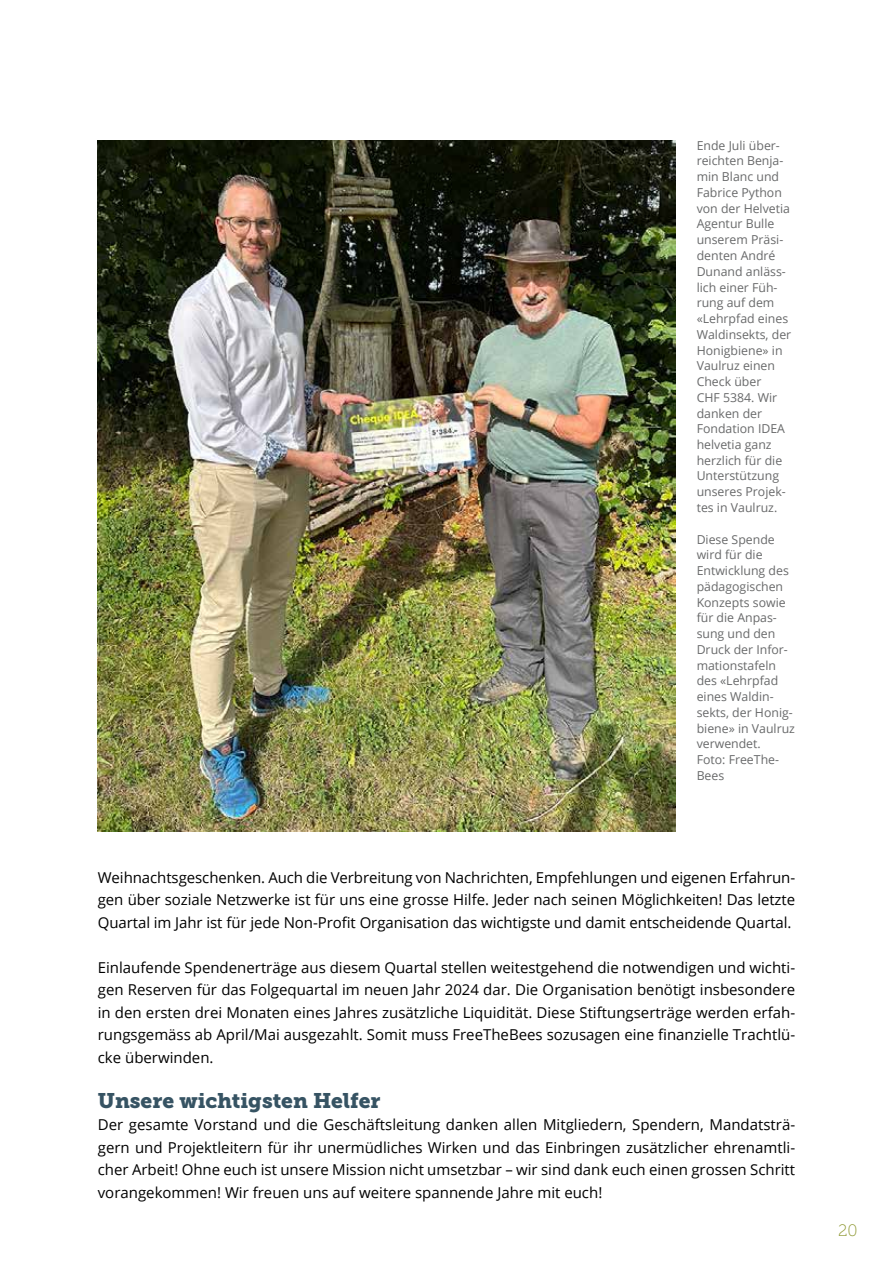
<style>
.page{position:relative;width:893px;height:1263px;background:#fff}
.page>*{position:absolute;margin:0;border:0;box-sizing:border-box;transform-origin:0 0}
.t1{font:21px "Museo Slab 900";color:#365363}
.t2{font:16.5px "Museo Slab 100";color:#8d9730}
.t3{font:15px/22.5px "Open Sans";color:#000;text-align:justify}
.t4{font:12.3px/15.8px "Open Sans";color:#68696a}
</style>
<div class="page">
<img style="left:98px;top:140px;width:577px;height:691px">
<p class="t4" style="left:697px;top:137px;width:96px">Ende Juli über&shy;reichten Benja&shy;min Blanc und<br>Fabrice Python von der Helvetia<br>Agentur Bulle unserem Präsi&shy;denten André<br>Dunand anläss&shy;lich einer Füh&shy;rung auf dem «Lehrpfad eines<br>Waldinsekts, der<br>Honigbiene» in<br>Vaulruz einen<br>Check über<br>CHF 5384. Wir danken der<br>Fondation IDEA helvetia ganz herzlich für die<br>Unterstützung unseres Projek&shy;tes in Vaulruz.</p>
<p class="t4" style="left:697px;top:531px;width:100px">Diese Spende wird für die<br>Entwicklung des pädagogischen<br>Konzepts sowie für die Anpas&shy;sung und den<br>Druck der Infor&shy;mationstafeln des «Lehrpfad eines Waldin&shy;sekts, der Honig&shy;biene» in Vaulruz verwendet.<br>Foto: FreeThe-<br>Bees</p>
<p class="t3" style="left:98px;top:866px;width:699px">Weihnachtsgeschenken. Auch die Verbreitung von Nachrichten, Empfehlungen und eigenen Erfahrun&shy;gen über soziale Netzwerke ist für uns eine grosse Hilfe. Jeder nach seinen Möglichkeiten! Das letzte Quartal im Jahr ist für jede Non-Profit Organisation das wichtigste und damit entscheidende Quartal.</p>
<p class="t3" style="left:98px;top:956px;width:699px">Einlaufende Spendenerträge aus diesem Quartal stellen weitestgehend die notwendigen und wichti&shy;gen Reserven für das Folgequartal im neuen Jahr 2024 dar. Die Organisation benötigt insbesondere in den ersten drei Monaten eines Jahres zusätzliche Liquidität. Diese Stiftungserträge werden erfah&shy;rungsgemäss ab April/Mai ausgezahlt. Somit muss FreeTheBees sozusagen eine finanzielle Trachtlü&shy;cke überwinden.</p>
<h1 class="t1" style="left:98px;top:1088px;width:284px">Unsere wichtigsten Helfer</h1>
<p class="t3" style="left:98px;top:1113px;width:699px">Der gesamte Vorstand und die Geschäftsleitung danken allen Mitgliedern, Spendern, Mandatsträ&shy;gern und Projektleitern für ihr unermüdliches Wirken und das Einbringen zusätzlicher ehrenamtli&shy;cher Arbeit! Ohne euch ist unsere Mission nicht umsetzbar – wir sind dank euch einen grossen Schritt vorangekommen! Wir freuen uns auf weitere spannende Jahre mit euch!</p>
<p class="t2" style="left:838px;top:1221px;width:21px">20</p>
</div>
